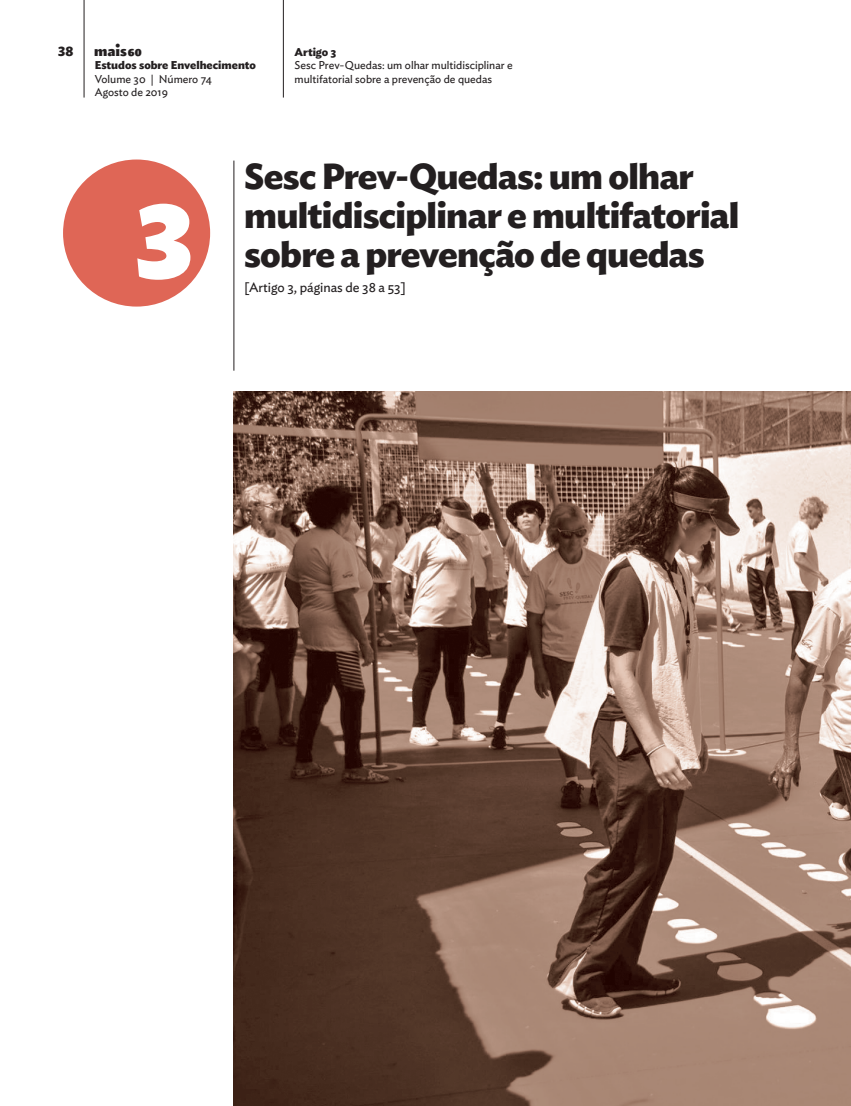
<style>
.page{position:relative;width:851px;height:1106px;background:#fff}
.page>*{position:absolute;margin:0;border:0;box-sizing:border-box;transform-origin:0 0}
.TextoPadrao___Topico{font:900 106.05px "Ideal Sans";color:#fff}
.Titulo_Artigo{font:700 36px/39px "Ideal Sans";letter-spacing:-.02em;color:#231f20}
.Titulo_Artigo-2{font:13.5px "Ideal Sans";color:#231f20}
.t1{font:700 13.5px "Ideal Sans";color:#231f20}
.t2{font:11.25px/13.5px "Ideal Sans";color:#231f20}
.t3{font:700 11.25px "Ideal Sans";color:#231f20}
.s1{font-family:"Logo Mais";font-weight:400;font-size:18px}
</style>
<div class="page">
<hr style="left:283px;top:0;width:1px;height:98px;background:#231f20">
<hr style="left:84px;top:0;width:1px;height:98px;background:#231f20">
<div style="left:63px;top:159px;width:147px;height:147px;background:#df6656;border-radius:50%"></div>
<hr style="left:233px;top:161px;width:1px;height:210px;background:#231f20">
<img style="left:234px;top:392px;width:616px;height:714px">
<p class="t1" style="left:58px;top:40px;width:84px">38 <span class="s1">b</span></p>
<p class="t3" style="left:95px;top:56px;width:163px">Estudos sobre Envelhecimento</p>
<p class="t2" style="left:95px;top:71px;width:119px">Volume 30 | Número 74<br>Agosto de 2019</p>
<p class="t3" style="left:294px;top:43px;width:43px">Artigo 3</p>
<p class="t2" style="left:294px;top:57px;width:220px">Sesc Prev-Quedas: um olhar multidisciplinar e multifatorial sobre a prevenção de quedas</p>
<p class="TextoPadrao___Topico" style="left:136px;top:154px;width:57px">3</p>
<p class="Titulo_Artigo" style="left:244px;top:154px;width:496px">Sesc Prev-Quedas: um olhar multidisciplinar e multifatorial sobre a prevenção de quedas</p>
<p class="Titulo_Artigo-2" style="left:244px;top:277px;width:163px">[Artigo 3, páginas de 38 a 53]</p>
</div>
